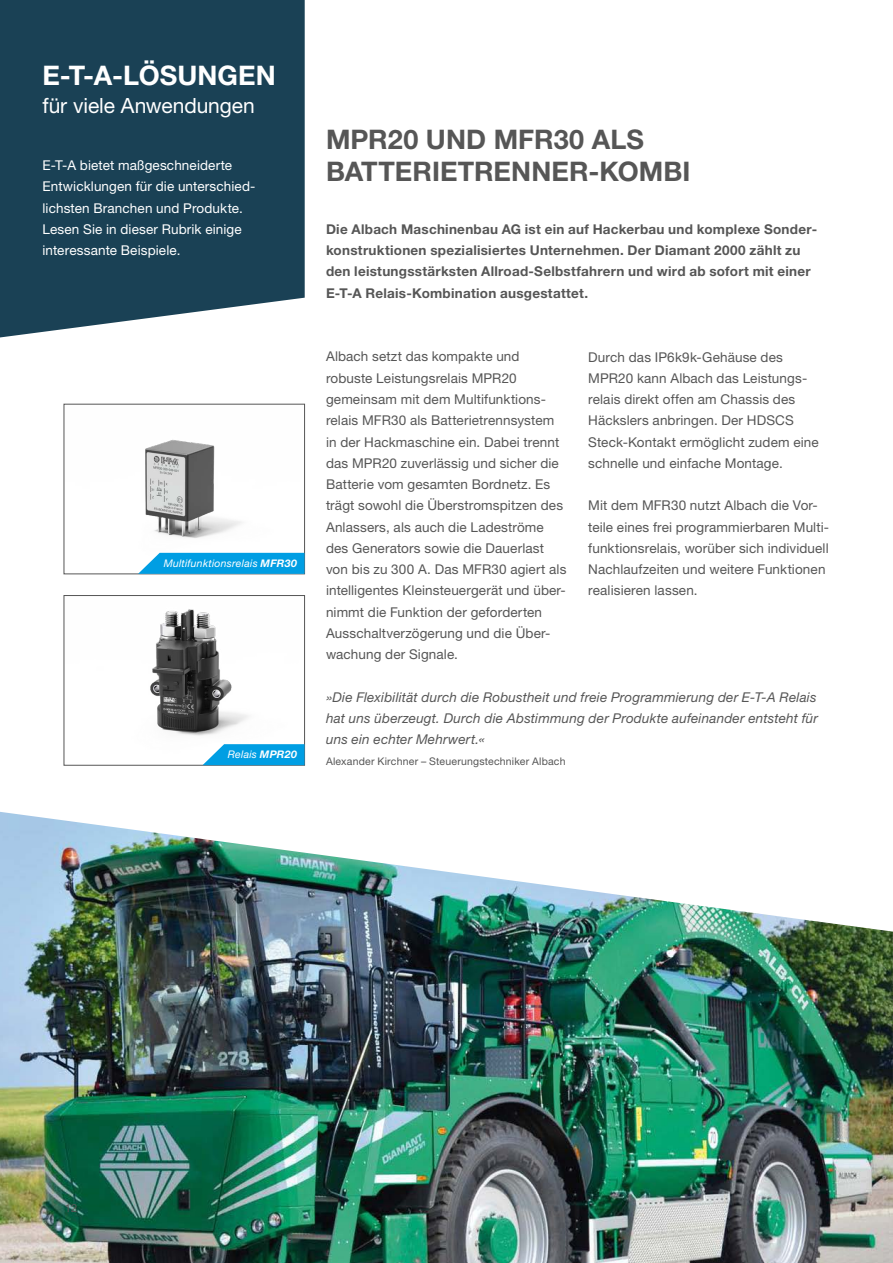
<style>
.page{position:relative;width:893px;height:1263px;background:#fff}
.page>*{position:absolute;margin:0;border:0;box-sizing:border-box;transform-origin:0 0}
.t1{font:700 27px/32.4px "Helvetica Neue LT";letter-spacing:.005em;color:#565656}
.t2{font:700 27px "Helvetica Neue LT";letter-spacing:.005em;color:#fff}
.t3{font:21px "Helvetica Neue LT";letter-spacing:-.005em;color:#fff}
.t4{font:13.5px/21.3px "Helvetica Neue LT";letter-spacing:.01em;color:#565656}
.t5{font:700 13.5px/21.3px "Helvetica Neue LT";letter-spacing:.02em;color:#565656}
.t6{font:italic 13.5px/21.3px "Helvetica Neue LT";letter-spacing:.015em;color:#565656;text-align:justify}
.t7{font:13.5px/21.3px "Helvetica Neue LT";letter-spacing:.01em;color:#fff}
.t8{font:11.25px "Helvetica Neue LT";color:#565656}
.t9{font:10.5px "Helvetica Neue LT";letter-spacing:.02em;color:#565656}
.t10{font:italic 10.5px "Helvetica Neue LT";letter-spacing:.02em;color:#fff}
.s1{font-weight:700}
</style>
<div class="page">
<img style="left:145px;top:439px;width:158px;height:114px">
<div style="left:64px;top:404px;width:241px;height:170px;border:1px solid #565656"></div>
<img style="left:150px;top:609px;width:98px;height:127px">
<div style="left:64px;top:595px;width:241px;height:170px;border:1px solid #565656"></div>
<div style="left:0;top:0;width:305px;height:338px;background:#1a4155"></div>
<svg style="left:138px;top:553px;width:167px;height:21px;background:#11a3e3"></svg>
<svg style="left:203px;top:744px;width:102px;height:21px;background:#1ca8e5"></svg>
<img style="left:0;top:812px;width:893px;height:451px">
<h1 class="t2" style="left:43px;top:59px;width:235px">E-T-A-LÖSUNGEN</h1>
<h2 class="t3" style="left:43px;top:93px;width:214px">für viele Anwendungen</h2>
<p class="t7" style="left:43px;top:154px;width:214px">E-T-A bietet maßgeschneiderte<br>Entwicklungen für die unterschied&shy;lichsten Branchen und Produkte.<br>Lesen Sie in dieser Rubrik einige interessante Beispiele.</p>
<p class="t10" style="left:164px;top:556px;width:135px">Multifunktionsrelais <span class="s1">MFR30</span></p>
<p class="t10" style="left:228px;top:748px;width:71px">Relais <span class="s1">MPR20</span></p>
<h1 class="t1" style="left:326px;top:122px;width:366px">MPR20 UND MFR30 ALS<br>BATTERIETRENNER-KOMBI</h1>
<p class="t5" style="left:326px;top:218px;width:493px">Die Albach Maschinenbau AG ist ein auf Hackerbau und komplexe Sonder&shy;konstruktionen spezialisiertes Unternehmen. Der Diamant 2000 zählt zu den leistungsstärksten Allroad-Selbstfahrern und wird ab sofort mit einer E-T-A Relais-Kombination ausgestattet.</p>
<p class="t4" style="left:326px;top:346px;width:242px">Albach setzt das kompakte und robuste Leistungsrelais MPR20 gemeinsam mit dem Multifunktions&shy;relais MFR30 als Batterietrennsystem in der Hackmaschine ein. Dabei trennt das MPR20 zuverlässig und sicher die Batterie vom gesamten Bordnetz. Es trägt sowohl die Überstromspitzen des Anlassers, als auch die Ladeströme des Generators sowie die Dauerlast von bis zu 300 A. Das MFR30 agiert als intelligentes Kleinsteuergerät und über&shy;nimmt die Funktion der geforderten Ausschaltverzögerung und die Über&shy;wachung der Signale.</p>
<p class="t4" style="left:588px;top:346px;width:232px">Durch das IP6k9k-Gehäuse des MPR20 kann Albach das Leistungs&shy;relais direkt offen am Chassis des Häckslers anbringen. Der HDSCS Steck-Kontakt ermöglicht zudem eine schnelle und einfache Montage.</p>
<p class="t4" style="left:588px;top:495px;width:242px">Mit dem MFR30 nutzt Albach die Vor&shy;teile eines frei programmierbaren Multi&shy;funktionsrelais, worüber sich individuell Nachlaufzeiten und weitere Funktionen realisieren lassen.</p>
<p class="t6" style="left:326px;top:686px;width:494px">»Die Flexibilität durch die Robustheit und freie Programmierung der E-T-A Relais hat uns überzeugt. Durch die Abstimmung der Produkte aufeinander entsteht für uns ein echter Mehrwert.«</p>
<p class="t9" style="left:326px;top:755px;width:241px">Alexander Kirchner – Steuerungstechniker Albach</p>
<p class="t8" style="left:65px;top:1201px;width:14px">12</p>
</div>
